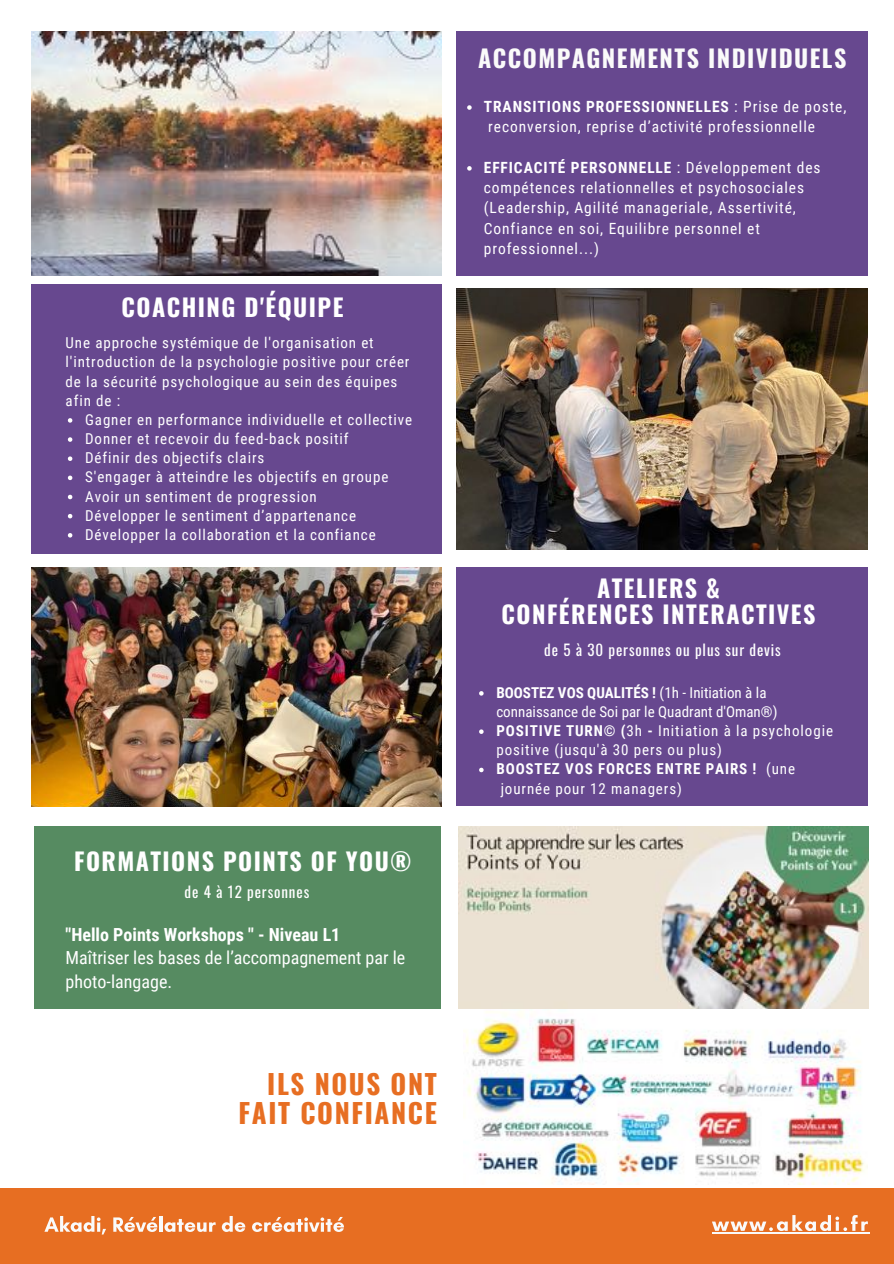
<style>
.page{position:relative;width:894px;height:1264px;background:#fff}
.page>*{position:absolute;margin:0;border:0;box-sizing:border-box;transform-origin:0 0}
.t1{font:700 27px/29.2px "Oswald";letter-spacing:.06em;color:#e76e22;text-align:right}
.t2{font:700 24px/26px "Oswald";letter-spacing:.06em;color:#fff;text-align:center}
.t3{font:700 24px "Oswald";letter-spacing:.06em;color:#fafafa}
.t4{font:18px/23.7px "Roboto Condensed";color:#fff}
.t5{font:700 18px "Roboto Condensed";color:#fff}
.t6{font:15.45px/20.2px "Roboto Condensed";letter-spacing:.06em;color:#fff}
.t7{font:15px/19.2px "Roboto Condensed";letter-spacing:.06em;color:#fff}
.t8{font:15px "Oswald";letter-spacing:.06em;color:#fff}
.s1{font-weight:700}
</style>
<div class="page">
<img style="left:31px;top:31px;width:410px;height:244px">
<div style="left:456px;top:31px;width:411px;height:244px;background:#67488f"></div>
<img style="left:456px;top:288px;width:411px;height:261px">
<div style="left:31px;top:284px;width:410px;height:270px;background:#67488f"></div>
<div style="left:0;top:1188px;width:893px;height:75px;background:#e76e22"></div>
<div style="left:456px;top:567px;width:411px;height:238px;background:#67488f"></div>
<img style="left:463px;top:1008px;width:403px;height:175px">
<svg style="left:68px;top:418px;width:4px;height:4px"></svg>
<svg style="left:68px;top:437px;width:4px;height:5px"></svg>
<svg style="left:68px;top:456px;width:4px;height:5px"></svg>
<svg style="left:68px;top:475px;width:4px;height:5px"></svg>
<svg style="left:68px;top:495px;width:4px;height:4px"></svg>
<svg style="left:68px;top:514px;width:4px;height:4px"></svg>
<svg style="left:68px;top:533px;width:4px;height:4px"></svg>
<svg style="left:467px;top:105px;width:4px;height:5px"></svg>
<svg style="left:467px;top:166px;width:4px;height:5px"></svg>
<svg style="left:44px;top:1216px;width:62px;height:18px"></svg>
<svg style="left:113px;top:1217px;width:44px;height:14px"></svg>
<hr style="left:159px;top:1215px;width:3px;height:16px;background:#fafafa">
<svg style="left:164px;top:1218px;width:51px;height:13px"></svg>
<svg style="left:222px;top:1216px;width:23px;height:15px"></svg>
<svg style="left:252px;top:1217px;width:92px;height:14px"></svg>
<hr style="left:712px;top:1231px;width:157px;height:1px;background:#fafafa">
<svg style="left:712px;top:1215px;width:155px;height:15px"></svg>
<svg style="left:479px;top:691px;width:4px;height:4px"></svg>
<svg style="left:479px;top:729px;width:4px;height:5px"></svg>
<svg style="left:479px;top:767px;width:4px;height:5px"></svg>
<img style="left:31px;top:567px;width:410px;height:239px">
<div style="left:34px;top:826px;width:407px;height:182px;background:#568b61"></div>
<img style="left:458px;top:826px;width:409px;height:182px">
<h2 class="t2" style="left:122px;top:293px;width:223px">COACHING D'ÉQUIPE</h2>
<p class="t7" style="left:66px;top:333px;width:345px">Une approche systémique de l'organisation et l'introduction de la psychologie positive pour créer de la sécurité psychologique au sein des équipes afin de :</p>
<p class="t7" style="left:85px;top:410px;width:328px">Gagner en performance individuelle et collective Donner et recevoir du feed-back positif<br>Définir des objectifs clairs<br>S'engager à atteindre les objectifs en groupe Avoir un sentiment de progression<br>Développer le sentiment d’appartenance Développer la collaboration et la confiance</p>
<h2 class="t2" style="left:74px;top:847px;width:339px">FORMATIONS POINTS OF YOU®</h2>
<p class="t8" style="left:184px;top:880px;width:126px">de 4 à 12 personnes</p>
<p class="t5" style="left:66px;top:924px;width:276px">"Hello Points Workshops " - Niveau L1</p>
<p class="t4" style="left:66px;top:946px;width:341px">Maîtriser les bases de l’accompagnement par le photo-langage.</p>
<h1 class="t1" style="left:238px;top:1068px;width:200px">ILS NOUS ONT<br>FAIT CONFIANCE</h1>
<h2 class="t3" style="left:478px;top:40px;width:369px">ACCOMPAGNEMENTS INDIVIDUELS</h2>
<p class="t6" style="left:483px;top:97px;width:364px"><span class="s1">TRANSITIONS PROFESSIONNELLES</span> : Prise de poste, reconversion, reprise d’activité professionnelle</p>
<p class="t6" style="left:483px;top:157px;width:338px"><span class="s1">EFFICACITÉ PERSONNELLE</span> : Développement des compétences relationnelles et psychosociales (Leadership, Agilité manageriale, Assertivité, Confiance en soi, Equilibre personnel et professionnel...)</p>
<h2 class="t2" style="left:501px;top:574px;width:315px">ATELIERS &amp;<br>CONFÉRENCES INTERACTIVES</h2>
<p class="t8" style="left:544px;top:638px;width:238px">de 5 à 30 personnes ou plus sur devis</p>
<p class="t7" style="left:496px;top:683px;width:338px"><span class="s1">BOOSTEZ VOS QUALITÉS !</span> (1h - Initiation à la connaissance de Soi par le Quadrant d'Oman®)<br><span class="s1">POSITIVE TURN© (</span>3h <span class="s1">-</span> Initiation à la psychologie positive (jusqu'à 30 pers ou plus)<br><span class="s1">BOOSTEZ VOS FORCES ENTRE PAIRS !</span> (une journée pour 12 managers)</p>
</div>
